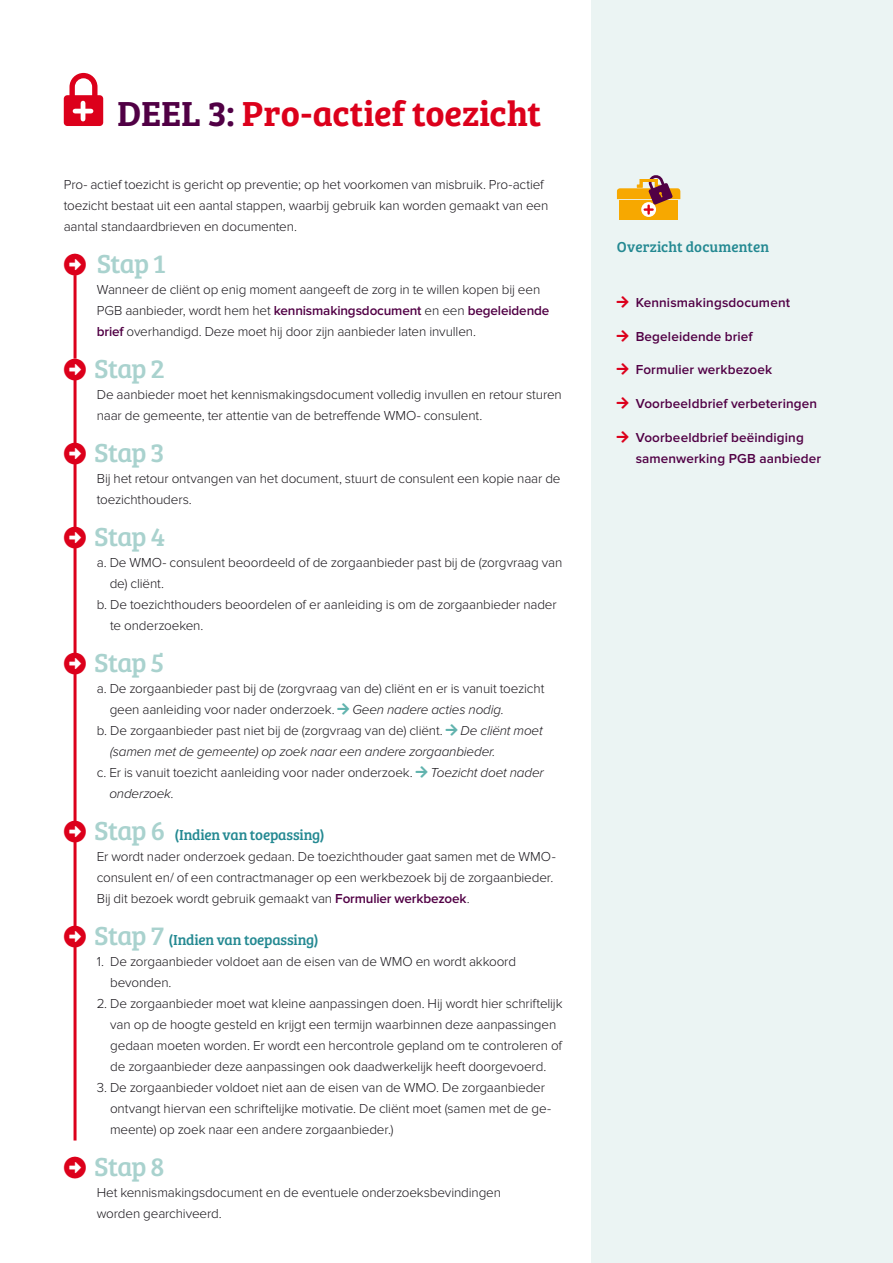
<style>
.page{position:relative;width:893px;height:1263px;background:#fff}
.page>*{position:absolute;margin:0;border:0;box-sizing:border-box;transform-origin:0 0}
.t1{font:36px "Bree Serif Sb";letter-spacing:-.005em;color:#dc001b}
.t2{font:27px "Bree Serif";letter-spacing:-.03em;color:#a9d2ce}
.t3{font:15px "Bree Serif";letter-spacing:-.01em;color:#248992}
.t4{font:15px "Bree Serif";letter-spacing:.01em;color:#248992}
.t5{font:300 13.5px/21px "Proxima Nova";letter-spacing:-.01em;color:#1a171c}
.t6{font:600 13.5px/21px "Proxima Nova";letter-spacing:.01em;color:#510045}
.t7{font:italic 300 13.5px/21px "Proxima Nova";letter-spacing:-.015em;color:#1a171c}
.s1{color:#510045}
.s2{font-weight:600;color:#510045}
.s3{font-size:27px;color:#a9d2ce}
</style>
<div class="page">
<div style="left:591px;top:0;width:302px;height:1263px;background:#ebf4f3"></div>
<svg style="left:64px;top:73px;width:39px;height:53px"></svg>
<hr style="left:81px;top:103px;width:4px;height:16px;background:#fff">
<hr style="left:75px;top:109px;width:16px;height:4px;background:#fff">
<div style="left:619px;top:200px;width:59px;height:20px;background:#f7a800"></div>
<svg style="left:641px;top:202px;width:15px;height:15px"></svg>
<svg style="left:617px;top:175px;width:63px;height:39px"></svg>
<hr style="left:74px;top:275px;width:3px;height:84px;background:#dc001b">
<hr style="left:74px;top:378px;width:3px;height:66px;background:#dc001b">
<hr style="left:74px;top:461px;width:3px;height:66px;background:#dc001b">
<hr style="left:74px;top:543px;width:3px;height:112px;background:#dc001b">
<hr style="left:74px;top:672px;width:3px;height:153px;background:#dc001b">
<hr style="left:74px;top:840px;width:3px;height:89px;background:#dc001b">
<hr style="left:74px;top:946px;width:3px;height:194px;background:#dc001b">
<svg style="left:73px;top:443px;width:4px;height:21px"></svg>
<svg style="left:73px;top:527px;width:4px;height:21px"></svg>
<svg style="left:73px;top:653px;width:4px;height:21px"></svg>
<svg style="left:73px;top:821px;width:4px;height:21px"></svg>
<svg style="left:73px;top:926px;width:4px;height:21px"></svg>
<h1 class="t1" style="left:117px;top:86px;width:426px"><span class="s1">DEEL 3:</span> Pro-actief toezicht</h1>
<p class="t5" style="left:64px;top:174px;width:486px">Pro- actief toezicht is gericht op preventie; op het voorkomen van misbruik. Pro-actief toezicht bestaat uit een aantal stappen, waarbij gebruik kan worden gemaakt van een aantal standaardbrieven en documenten.</p>
<h2 class="t2" style="left:97px;top:244px;width:70px">Stap 1</h2>
<p class="t5" style="left:97px;top:279px;width:454px">Wanneer de cliënt op enig moment aangeeft de zorg in te willen kopen bij een<br>PGB aanbieder, wordt hem het <span class="s2">kennismakingsdocument</span> en een <span class="s2">begeleidende brief</span> overhandigd. Deze moet hij door zijn aanbieder laten invullen.</p>
<h2 class="t2" style="left:94px;top:349px;width:72px">Stap 2</h2>
<p class="t5" style="left:97px;top:384px;width:466px">De aanbieder moet het kennismakingsdocument volledig invullen en retour sturen naar de gemeente, ter attentie van de betreffende WMO- consulent.</p>
<h2 class="t2" style="left:94px;top:433px;width:72px">Stap 3</h2>
<p class="t5" style="left:97px;top:468px;width:465px">Bij het retour ontvangen van het document, stuurt de consulent een kopie naar de toezichthouders.</p>
<h2 class="t2" style="left:94px;top:517px;width:72px">Stap 4</h2>
<p class="t5" style="left:97px;top:552px;width:467px">a. De WMO- consulent beoordeeld of de zorgaanbieder past bij de (zorgvraag van</p>
<p class="t5" style="left:110px;top:573px;width:56px">de) cliënt.</p>
<p class="t5" style="left:97px;top:594px;width:461px">b. De toezichthouders beoordelen of er aanleiding is om de zorgaanbieder nader</p>
<p class="t5" style="left:110px;top:615px;width:95px">te onderzoeken.</p>
<h2 class="t2" style="left:94px;top:643px;width:71px">Stap 5</h2>
<p class="t5" style="left:110px;top:678px;width:436px;text-indent:-13px">a. De zorgaanbieder past bij de (zorgvraag van de) cliënt en er is vanuit toezicht geen aanleiding voor nader onderzoek.</p>
<p class="t7" style="left:352px;top:699px;width:153px">Geen nadere acties nodig.</p>
<p class="t5" style="left:97px;top:720px;width:348px">b. De zorgaanbieder past niet bij de (zorgvraag van de) cliënt.</p>
<p class="t7" style="left:110px;top:720px;width:434px;text-indent:350px">De cliënt moet (samen met de gemeente) op zoek naar een andere zorgaanbieder.</p>
<p class="t5" style="left:97px;top:762px;width:317px">c. Er is vanuit toezicht aanleiding voor nader onderzoek.</p>
<p class="t7" style="left:430px;top:762px;width:115px">Toezicht doet nader</p>
<p class="t7" style="left:109px;top:783px;width:66px">onderzoek.</p>
<p class="t3" style="left:94px;top:824px;width:232px"><span class="s3">Stap 6</span> (Indien van toepassing)</p>
<p class="t5" style="left:97px;top:846px;width:460px">Er wordt nader onderzoek gedaan. De toezichthouder gaat samen met de WMO&shy;consulent en/ of een contractmanager op een werkbezoek bij de zorgaanbieder.<br>Bij dit bezoek wordt gebruik gemaakt van <span class="s2">Formulier werkbezoek</span>.</p>
<p class="t3" style="left:94px;top:929px;width:226px"><span class="s3">Stap 7</span> (Indien van toepassing)</p>
<p class="t5" style="left:110px;top:951px;width:407px;text-indent:-13px">1. De zorgaanbieder voldoet aan de eisen van de WMO en wordt akkoord bevonden.</p>
<p class="t5" style="left:110px;top:993px;width:454px;text-indent:-13px">2. De zorgaanbieder moet wat kleine aanpassingen doen. Hij wordt hier schriftelijk van op de hoogte gesteld en krijgt een termijn waarbinnen deze aanpassingen gedaan moeten worden. Er wordt een hercontrole gepland om te controleren of de zorgaanbieder deze aanpassingen ook daadwerkelijk heeft doorgevoerd.</p>
<p class="t5" style="left:110px;top:1077px;width:443px;text-indent:-13px">3. De zorgaanbieder voldoet niet aan de eisen van de WMO. De zorgaanbieder ontvangt hiervan een schriftelijke motivatie. De cliënt moet (samen met de ge&shy;meente) op zoek naar een andere zorgaanbieder.)</p>
<h2 class="t2" style="left:94px;top:1147px;width:72px">Stap 8</h2>
<p class="t5" style="left:97px;top:1182px;width:406px">Het kennismakingsdocument en de eventuele onderzoeksbevindingen worden gearchiveerd.</p>
<p class="t4" style="left:617px;top:236px;width:154px">Overzicht documenten</p>
<p class="t6" style="left:636px;top:292px;width:156px">Kennismakingsdocument</p>
<p class="t6" style="left:636px;top:326px;width:119px">Begeleidende brief</p>
<p class="t6" style="left:636px;top:360px;width:138px">Formulier werkbezoek</p>
<p class="t6" style="left:636px;top:393px;width:183px">Voorbeeldbrief verbeteringen</p>
<p class="t6" style="left:636px;top:427px;width:187px">Voorbeeldbrief beëindiging samenwerking PGB aanbieder</p>
</div>
